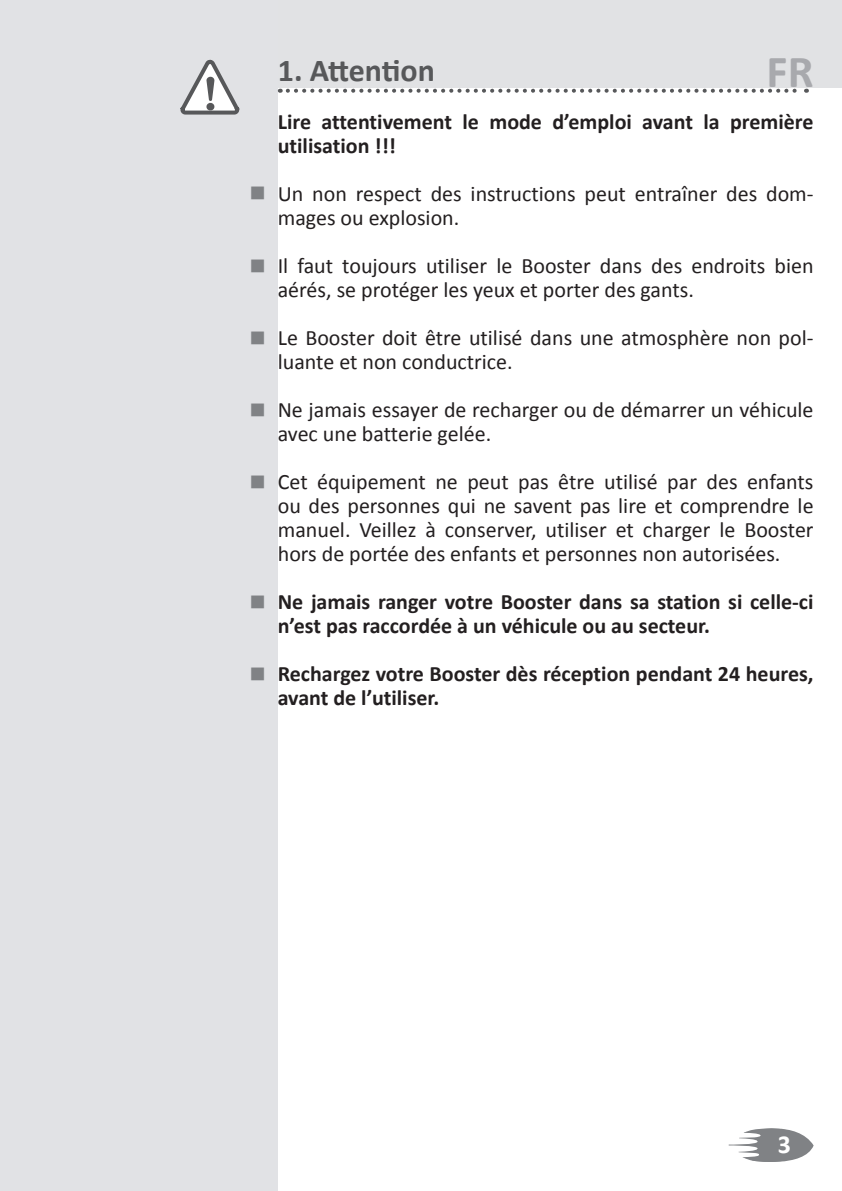
<style>
.page{position:relative;width:842px;height:1191px;background:#fff}
.page>*{position:absolute;margin:0;border:0;box-sizing:border-box;transform-origin:0 0}
.t1{font:700 46px "Calibri";color:#a8a9ad}
.t2{font:700 32px "Calibri";letter-spacing:-.005em;color:#57585a}
.t3{font:700 26px "Calibri";color:#fff}
.t4{font:22px/24px "Calibri";color:#231f20}
.t5{font:700 22px/24px "Calibri";color:#231f20}
.t6{font:22px "Wingdings";color:#808285}
</style>
<div class="page">
<svg style="left:729px;top:1128px;width:85px;height:34px"></svg>
<div style="left:0;top:0;width:842px;height:88px;background:#e1e2e4"></div>
<div style="left:0;top:0;width:278px;height:1191px;background:#e1e2e5"></div>
<svg style="left:288px;top:89px;width:519px;height:4px"></svg>
<svg style="left:180px;top:59px;width:60px;height:56px"></svg>
<p class="t6" style="left:249px;top:182px;width:18px">■</p>
<p class="t6" style="left:249px;top:254px;width:18px">■</p>
<p class="t6" style="left:249px;top:326px;width:18px">■</p>
<p class="t6" style="left:249px;top:398px;width:18px">■</p>
<p class="t6" style="left:249px;top:470px;width:18px">■</p>
<p class="t6" style="left:249px;top:590px;width:18px">■</p>
<p class="t6" style="left:249px;top:662px;width:18px">■</p>
<h1 class="t1" style="left:767px;top:43px;width:49px">FR</h1>
<h2 class="t2" style="left:278px;top:50px;width:159px">1. Attention</h2>
<p class="t5" style="left:278px;top:108px;width:537px">Lire attentivement le mode d’emploi avant la première utilisation !!!</p>
<p class="t4" style="left:278px;top:180px;width:537px">Un non respect des instructions peut entraîner des dom&shy;mages ou explosion.</p>
<p class="t4" style="left:278px;top:252px;width:537px">Il faut toujours utiliser le Booster dans des endroits bien aérés, se protéger les yeux et porter des gants.</p>
<p class="t4" style="left:278px;top:324px;width:537px">Le Booster doit être utilisé dans une atmosphère non pol&shy;luante et non conductrice.</p>
<p class="t4" style="left:278px;top:396px;width:537px">Ne jamais essayer de recharger ou de démarrer un véhicule avec une batterie gelée.</p>
<p class="t4" style="left:278px;top:468px;width:537px;text-align:justify">Cet équipement ne peut pas être utilisé par des enfants ou des personnes qui ne savent pas lire et comprendre le manuel. Veillez à conserver, utiliser et charger le Booster hors de portée des enfants et personnes non autorisées.</p>
<p class="t5" style="left:278px;top:588px;width:537px">Ne jamais ranger votre Booster dans sa station si celle-ci n’est pas raccordée à un véhicule ou au secteur.</p>
<p class="t5" style="left:278px;top:660px;width:537px">Rechargez votre Booster dès réception pendant 24 heures, avant de l’utiliser.</p>
<p class="t3" style="left:778px;top:1128px;width:15px">3</p>
</div>
